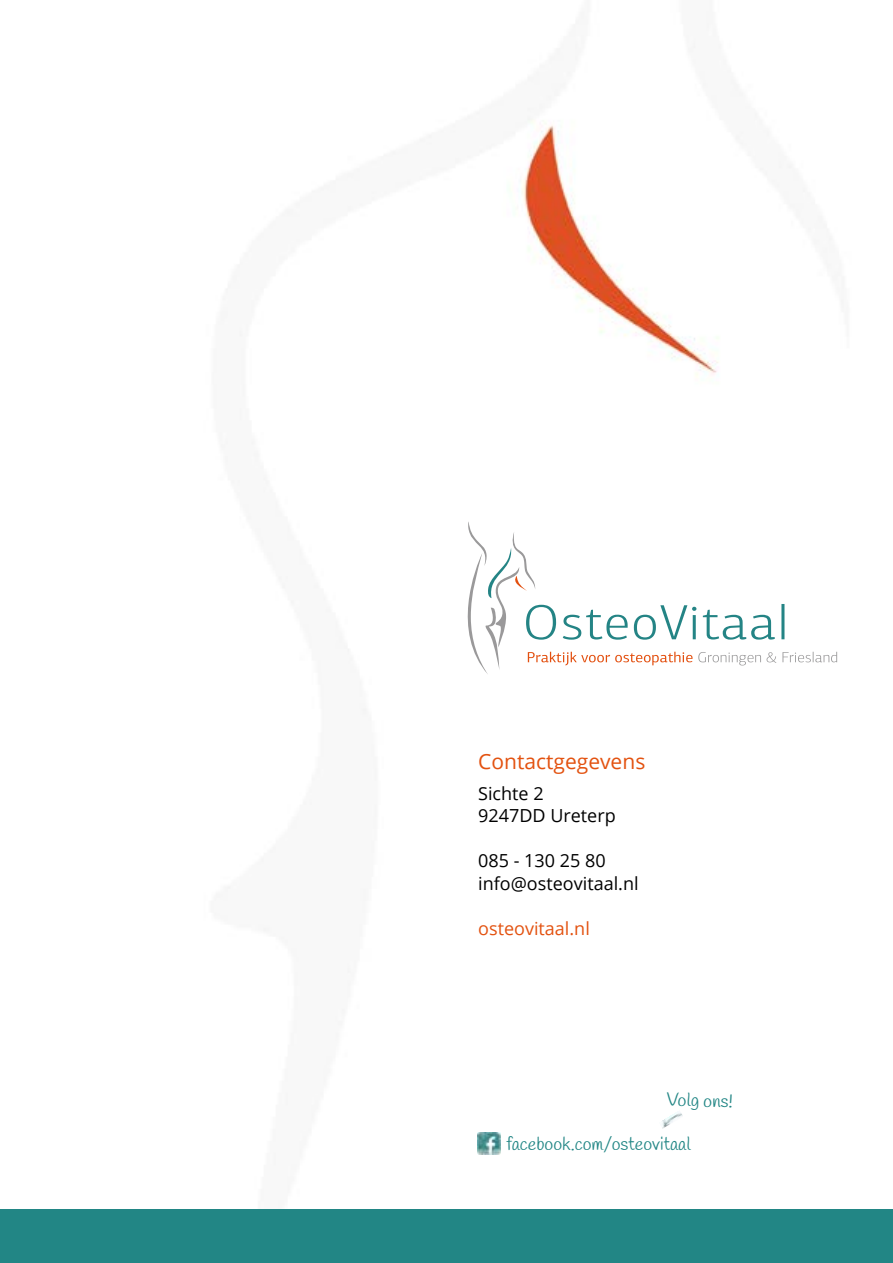
<style>
.page{position:relative;width:893px;height:1263px;background:#fff}
.page>*{position:absolute;margin:0;border:0;box-sizing:border-box;transform-origin:0 0}
.t1{font:21px "Open Sans";color:#e35210}
.t2{font:18px/22.5px "Open Sans";color:#000}
.t3{font:18px "Handlee";color:#228685}
.t4{font:18px "Open Sans";color:#e35210}
</style>
<div class="page">
<img style="left:0;top:46px;width:893px;height:1164px">
<svg style="left:468px;top:521px;width:369px;height:154px"></svg>
<div style="left:0;top:1210px;width:893px;height:53px;background:#228685"></div>
<img style="left:477px;top:1132px;width:23px;height:22px">
<img style="left:659px;top:1110px;width:24px;height:19px">
<p class="t1" style="left:478px;top:747px;width:169px">Contactgegevens</p>
<p class="t2" style="left:478px;top:781px;width:139px">Sichte 2<br>9247DD Ureterp</p>
<p class="t2" style="left:478px;top:849px;width:162px">085 - 130 25 80 info@osteovitaal.nl</p>
<p class="t4" style="left:478px;top:916px;width:113px">osteovitaal.nl</p>
<p class="t3" style="left:667px;top:1088px;width:68px;rotate:2deg">Volg ons!</p>
<p class="t3" style="left:506px;top:1133px;width:186px">facebook.com/osteovitaal</p>
</div>
